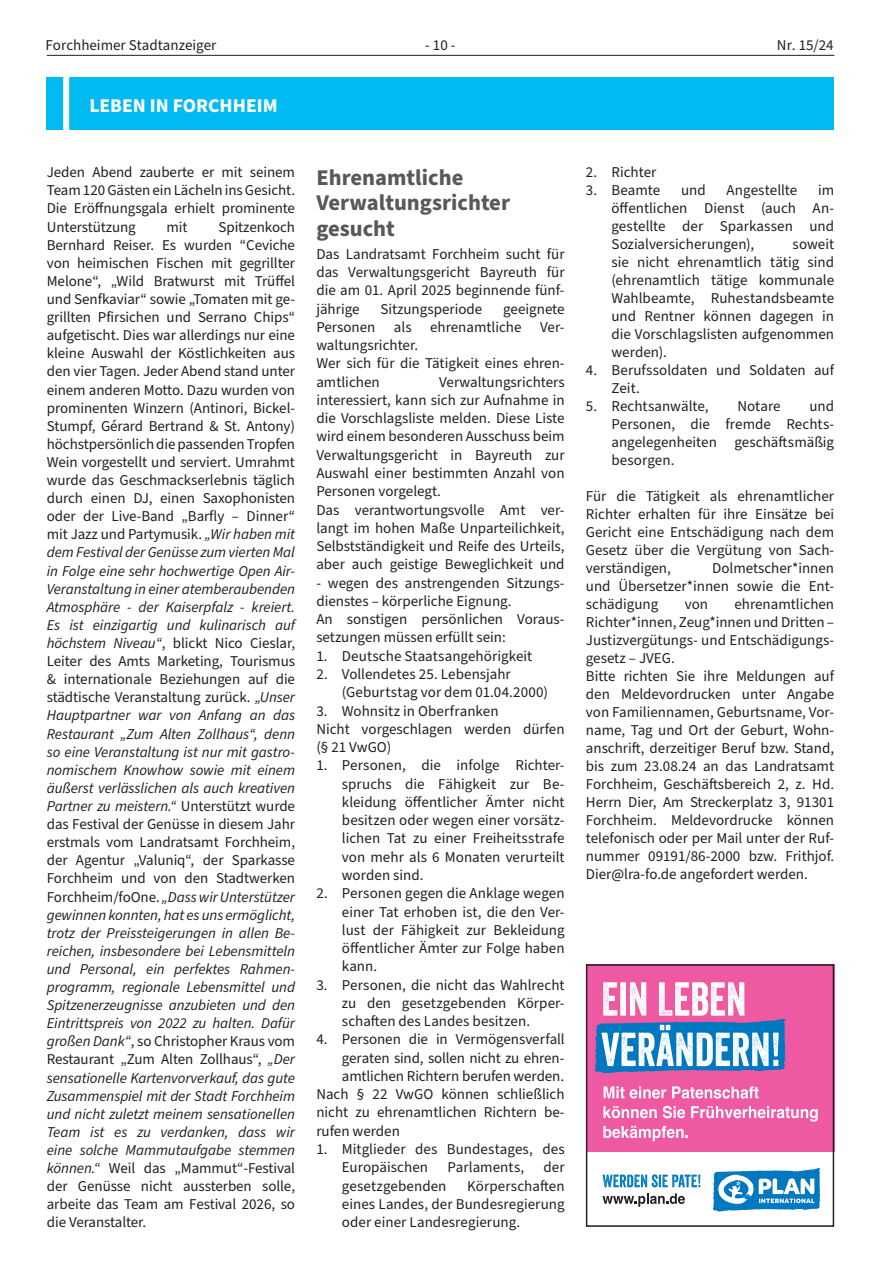
<style>
.page{position:relative;width:881px;height:1263px;background:#fff}
.page>*{position:absolute;margin:0;border:0;box-sizing:border-box;transform-origin:0 0}
.t1{font:700 22.5px/25.8px "Source Sans Pro";color:#57585a}
.t2{font:700 19.5px "Source Sans Pro";color:#fff}
.t3{font:15px/18.1px "Source Sans Pro";color:#231f20;text-align:justify}
.s1{font-style:italic}
</style>
<div class="page">
<hr style="left:47px;top:55px;width:787px;height:1px;background:#231f20">
<div style="left:47px;top:77px;width:786px;height:52px;background:#00baf1"></div>
<div style="left:63px;top:77px;width:6px;height:53px;background:#fff"></div>
<div style="left:585px;top:964px;width:248px;height:187px;background:#ef59a1"></div>
<svg style="left:602px;top:1174px;width:98px;height:13px"></svg>
<svg style="left:602px;top:1193px;width:82px;height:14px"></svg>
<svg style="left:594px;top:982px;width:191px;height:91px"></svg>
<svg style="left:603px;top:1086px;width:155px;height:12px"></svg>
<svg style="left:603px;top:1106px;width:214px;height:35px"></svg>
<svg style="left:712px;top:1168px;width:108px;height:43px"></svg>
<div style="left:585px;top:964px;width:248px;height:263px;border:2px solid #231f20"></div>
<p class="t3" style="left:45px;top:37px;width:172px">Forchheimer Stadtanzeiger</p>
<p class="t3" style="left:425px;top:37px;width:32px">- 10 -</p>
<p class="t3" style="left:776px;top:37px;width:58px">Nr. 15/24</p>
<h2 class="t2" style="left:89px;top:92px;width:190px">LEBEN IN FORCHHEIM</h2>
<p class="t3" style="left:47px;top:164px;width:250px">Jeden Abend zauberte er mit seinem Team 120 Gästen ein Lächeln ins Gesicht.<br>Die Eröffnungsgala erhielt prominente Unterstützung</p>
<p class="t3" style="left:47px;top:218px;width:250px;text-indent:171px">Spitzenkoch Bernhard Reiser. Es wurden “Ceviche von heimischen Fischen mit gegrillter Melone“, „Wild Bratwurst mit Trüffel und Senfkaviar“ sowie „Tomaten mit ge&shy;grillten Pfirsichen und Serrano Chips“ aufgetischt. Dies war allerdings nur eine kleine Auswahl der Köstlichkeiten aus den vier Tagen. Jeder Abend stand unter einem anderen Motto. Dazu wurden von prominenten Winzern (Antinori, Bickel-Stumpf, Gérard Bertrand &amp; St. Antony) höchstpersönlich die passenden Tropfen Wein vorgestellt und serviert. Umrahmt wurde das Geschmackserlebnis täglich durch einen DJ, einen Saxophonisten oder der Live-Band „Barfly – Dinner“ mit Jazz und Partymusik. <span class="s1">„Wir haben mit dem Festival der Genüsse zum vierten Mal in Folge eine sehr hochwertige Open Air-Veranstaltung in einer atemberaubenden Atmosphäre - der Kaiserpfalz - kreiert.<br>Es ist einzigartig und kulinarisch auf höchstem Niveau“</span>, blickt Nico Cieslar, Leiter des Amts Marketing, Tourismus &amp; internationale Beziehungen auf die städtische Veranstaltung zurück. <span class="s1">„Unser Hauptpartner war von Anfang an das Restaurant „Zum Alten Zollhaus“, denn so eine Veranstaltung ist nur mit gastro&shy;nomischem Knowhow sowie mit einem äußerst verlässlichen als auch kreativen Partner zu meistern.“</span> Unterstützt wurde das Festival der Genüsse in diesem Jahr erstmals vom Landratsamt Forchheim, der Agentur „Valuniq“, der Sparkasse Forchheim und von den Stadtwerken Forchheim/foOne. <span class="s1">„Dass wir Unterstützer gewinnen konnten, hat es uns ermöglicht, trotz der Preissteigerungen in allen Be&shy;reichen, insbesondere bei Lebensmitteln und Personal, ein perfektes Rahmen&shy;programm, regionale Lebensmittel und Spitzenerzeugnisse anzubieten und den Eintrittspreis von 2022 zu halten. Dafür großen Dank“</span>, so Christopher Kraus vom Restaurant „Zum Alten Zollhaus“, <span class="s1">„Der sensationelle Kartenvorverkauf, das gute Zusammenspiel mit der Stadt Forchheim und nicht zuletzt meinem sensationellen Team ist es zu verdanken, dass wir eine solche Mammutaufgabe stemmen können.“</span> Weil das „Mammut“-Festival der Genüsse nicht aussterben solle, arbeite das Team am Festival 2026, so die Veranstalter.</p>
<p class="t3" style="left:166px;top:218px;width:23px">mit</p>
<h1 class="t1" style="left:316px;top:165px;width:195px">Ehrenamtliche<br>Verwaltungsrichter gesucht</h1>
<p class="t3" style="left:316px;top:245px;width:250px">Das Landratsamt Forchheim sucht für das Verwaltungsgericht Bayreuth für die am 01. April 2025 beginnende fünf&shy;jährige</p>
<p class="t3" style="left:380px;top:300px;width:103px">Sitzungsperiode</p>
<p class="t3" style="left:316px;top:300px;width:250px;text-align:left;text-indent:187px">geeignete<br>Personen als ehrenamtliche Ver&shy;waltungsrichter.<br>Wer sich für die Tätigkeit eines ehren&shy;amtlichen</p>
<p class="t3" style="left:316px;top:373px;width:250px;text-align:left;text-indent:123px">Verwaltungsrichters interessiert, kann sich zur Aufnahme in die Vorschlagsliste melden. Diese Liste wird einem besonderen Ausschuss beim Verwaltungsgericht in Bayreuth zur Auswahl einer bestimmten Anzahl von Personen vorgelegt.<br>Das verantwortungsvolle Amt ver&shy;langt im hohen Maße Unparteilichkeit, Selbstständigkeit und Reife des Urteils, aber auch geistige Beweglichkeit und</p>
<p class="t3" style="left:316px;top:574px;width:250px;text-align:left">- wegen des anstrengenden Sitzungs&shy;dienstes – körperliche Eignung.<br>An sonstigen persönlichen Voraus&shy;setzungen müssen erfüllt sein:</p>
<p class="t3" style="left:316px;top:647px;width:217px">1. Deutsche Staatsangehörigkeit</p>
<p class="t3" style="left:342px;top:665px;width:208px;text-indent:-26px">2. Vollendetes 25. Lebensjahr (Geburtstag vor dem 01.04.2000)</p>
<p class="t3" style="left:316px;top:702px;width:250px;text-align:left">3. Wohnsitz in Oberfranken<br>Nicht vorgeschlagen werden dürfen (§ 21 VwGO)</p>
<p class="t3" style="left:342px;top:757px;width:224px;text-indent:-26px">1. Personen, die infolge Richter&shy;spruchs die Fähigkeit zur Be&shy;kleidung öffentlicher Ämter nicht besitzen oder wegen einer vorsätz&shy;lichen Tat zu einer Freiheitsstrafe von mehr als 6 Monaten verurteilt worden sind.</p>
<p class="t3" style="left:342px;top:884px;width:224px;text-indent:-26px">2. Personen gegen die Anklage wegen einer Tat erhoben ist, die den Ver&shy;lust der Fähigkeit zur Bekleidung öffentlicher Ämter zur Folge haben kann.</p>
<p class="t3" style="left:342px;top:976px;width:224px;text-indent:-26px">3. Personen, die nicht das Wahlrecht zu den gesetzgebenden Körper&shy;schaften des Landes besitzen.</p>
<p class="t3" style="left:316px;top:1031px;width:250px">4. Personen die in Vermögensverfall</p>
<p class="t3" style="left:342px;top:1049px;width:224px">geraten sind, sollen nicht zu ehren-</p>
<p class="t3" style="left:342px;top:1067px;width:224px">amtlichen Richtern berufen werden.</p>
<p class="t3" style="left:316px;top:1086px;width:250px">Nach § 22 VwGO können schließlich</p>
<p class="t3" style="left:316px;top:1104px;width:250px">nicht zu ehrenamtlichen Richtern be-</p>
<p class="t3" style="left:316px;top:1122px;width:85px">rufen werden</p>
<p class="t3" style="left:342px;top:1140px;width:224px;text-indent:-26px">1. Mitglieder des Bundestages, des<br>Europäischen</p>
<p class="t3" style="left:447px;top:1159px;width:78px">Parlaments,</p>
<p class="t3" style="left:543px;top:1159px;width:23px">der</p>
<p class="t3" style="left:342px;top:1177px;width:224px;text-indent:125px">Körperschaften eines Landes, der Bundesregierung oder einer Landesregierung.</p>
<p class="t3" style="left:342px;top:1177px;width:106px">gesetzgebenden</p>
<p class="t3" style="left:585px;top:163px;width:72px">2. Richter</p>
<p class="t3" style="left:585px;top:181px;width:76px">3. Beamte</p>
<p class="t3" style="left:680px;top:181px;width:26px">und</p>
<p class="t3" style="left:726px;top:181px;width:72px">Angestellte</p>
<p class="t3" style="left:611px;top:181px;width:224px;text-indent:206px">im öffentlichen Dienst (auch An&shy;gestellte der Sparkassen und Sozialversicherungen),</p>
<p class="t3" style="left:611px;top:235px;width:224px;text-indent:181px">soweit sie nicht ehrenamtlich tätig sind (ehrenamtlich tätige kommunale Wahlbeamte, Ruhestandsbeamte und Rentner können dagegen in die Vorschlagslisten aufgenommen werden).</p>
<p class="t3" style="left:611px;top:361px;width:224px;text-indent:-26px">4. Berufssoldaten und Soldaten auf<br>Zeit.</p>
<p class="t3" style="left:585px;top:397px;width:124px">5. Rechtsanwälte,</p>
<p class="t3" style="left:737px;top:397px;width:45px">Notare</p>
<p class="t3" style="left:611px;top:397px;width:224px;text-indent:198px">und Personen, die fremde Rechts&shy;angelegenheiten geschäftsmäßig besorgen.</p>
<p class="t3" style="left:585px;top:487px;width:250px">Für die Tätigkeit als ehrenamtlicher Richter erhalten für ihre Einsätze bei Gericht eine Entschädigung nach dem Gesetz über die Vergütung von Sach&shy;verständigen,</p>
<p class="t3" style="left:585px;top:559px;width:250px;text-indent:126px">Dolmetscher*innen und Übersetzer*innen sowie die Ent&shy;schädigung</p>
<p class="t3" style="left:585px;top:595px;width:250px;text-align:left;text-indent:148px">ehrenamtlichen Richter*innen, Zeug*innen und Dritten – Justizvergütungs- und Entschädigungs&shy;gesetz – JVEG.<br>Bitte richten Sie ihre Meldungen auf den Meldevordrucken unter Angabe von Familiennamen, Geburtsname, Vor&shy;name, Tag und Ort der Geburt, Wohn&shy;anschrift, derzeitiger Beruf bzw. Stand, bis zum 23.08.24 an das Landratsamt Forchheim, Geschäftsbereich 2, z. Hd.<br>Herrn Dier, Am Streckerplatz 3, 91301<br>Forchheim. Meldevordrucke können telefonisch oder per Mail unter der Ruf&shy;nummer 09191/86-2000 bzw. Frithjof.<br>Dier@lra-fo.de angefordert werden.</p>
<p class="t3" style="left:684px;top:595px;width:25px">von</p>
</div>
